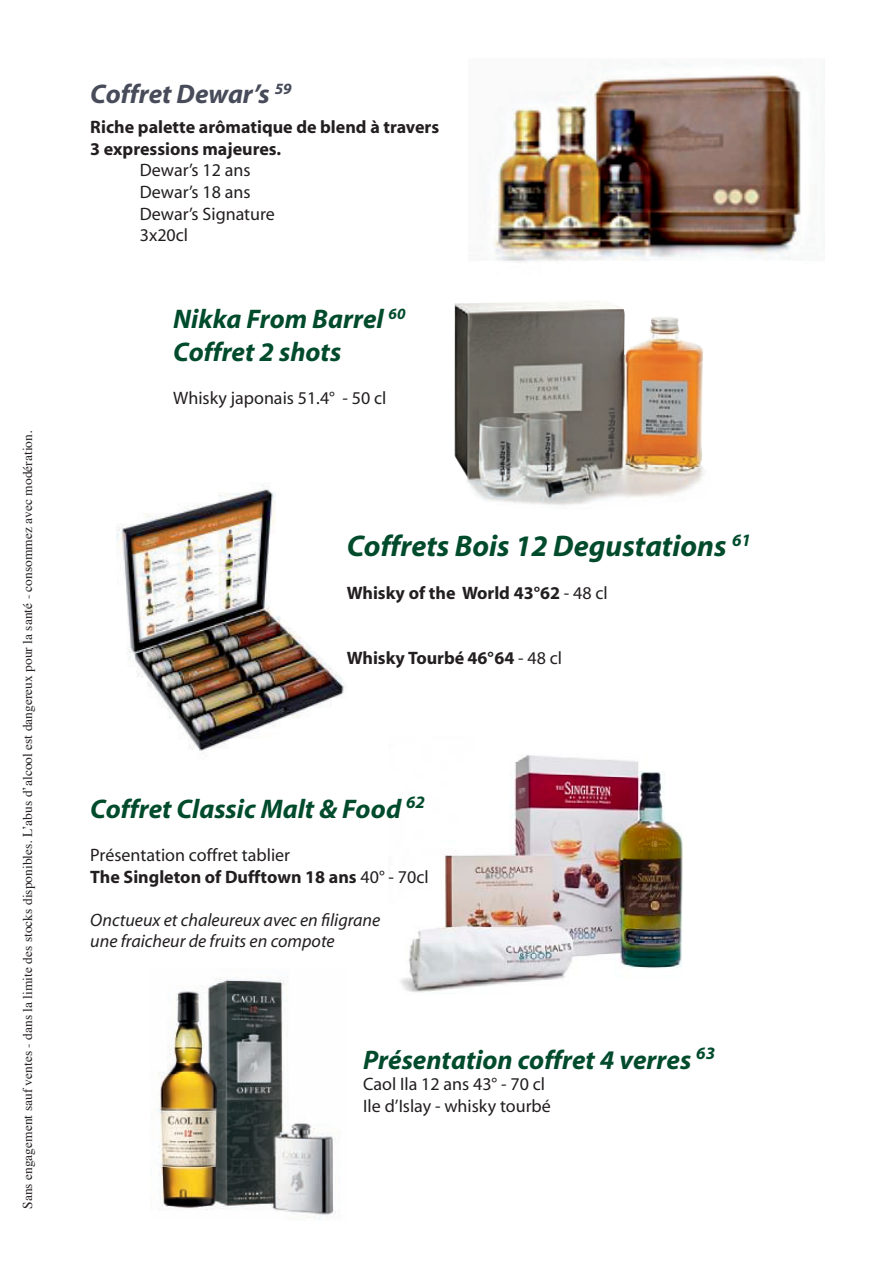
<style>
.page{position:relative;width:893px;height:1263px;background:#fff}
.page>*{position:absolute;margin:0;border:0;box-sizing:border-box;transform-origin:0 0}
.t1{font:italic 700 30px "Myriad";color:#004b2c}
.t2{font:italic 700 27px/32.4px "Myriad";color:#004b2c}
.t3{font:italic 700 27px "Myriad";color:#474b5a}
.t4{font:18px/21.6px "Myriad";color:#231f20}
.t5{font:700 18px/21.6px "Myriad";color:#231f20}
.t6{font:italic 18px/21.6px "Myriad";color:#231f20}
.t7{font:13.5px "Times";color:#231f20}
.s1{font-weight:400}
.s2{font-weight:700}
</style>
<div class="page">
<img style="left:494px;top:75px;width:308px;height:187px">
<img style="left:454px;top:302px;width:250px;height:203px">
<img style="left:116px;top:485px;width:231px;height:269px">
<img style="left:400px;top:755px;width:283px;height:239px">
<img style="left:158px;top:977px;width:179px;height:242px">
<p class="t7" style="left:15px;top:1209px;width:780px;rotate:-90deg">Sans engagement sauf ventes - dans la limite des stocks disponibles. L’abus d’alcool est dangereux pour la santé - consommez avec modération.</p>
<h2 class="t3" style="left:90px;top:80px;width:203px">Coffret Dewar’s <sup>59</sup></h2>
<p class="t5" style="left:90px;top:117px;width:350px">Riche palette arômatique de blend à travers<br>3 expressions majeures.</p>
<p class="t4" style="left:140px;top:160px;width:137px">Dewar’s 12 ans<br>Dewar’s 18 ans<br>Dewar’s Signature<br>3x20cl</p>
<h2 class="t2" style="left:173px;top:304px;width:234px">Nikka From Barrel <sup>60<br></sup>Coffret 2 shots</h2>
<p class="t4" style="left:173px;top:388px;width:215px">Whisky japonais 51.4° - 50 cl</p>
<h1 class="t1" style="left:347px;top:531px;width:406px">Coffrets Bois 12 Degustations <sup>61</sup></h1>
<p class="t5" style="left:347px;top:583px;width:263px">Whisky of the World 43°62 <span class="s1">- 48 cl</span></p>
<p class="t5" style="left:347px;top:648px;width:217px">Whisky Tourbé 46°64 <span class="s1">- 48 cl</span></p>
<h2 class="t2" style="left:90px;top:793px;width:336px">Coffret Classic Malt &amp; Food <sup>62</sup></h2>
<p class="t4" style="left:90px;top:845px;width:340px">Présentation coffret tablier<br><span class="s2">The Singleton of Dufftown 18 ans</span> 40° - 70cl</p>
<p class="t6" style="left:90px;top:910px;width:292px">Onctueux et chaleureux avec en filigrane une fraicheur de fruits en compote</p>
<h2 class="t2" style="left:363px;top:1044px;width:353px">Présentation coffret 4 verres <sup>63</sup></h2>
<p class="t4" style="left:363px;top:1074px;width:189px">Caol Ila 12 ans 43° - 70 cl<br>Ile d’Islay - whisky tourbé</p>
</div>
